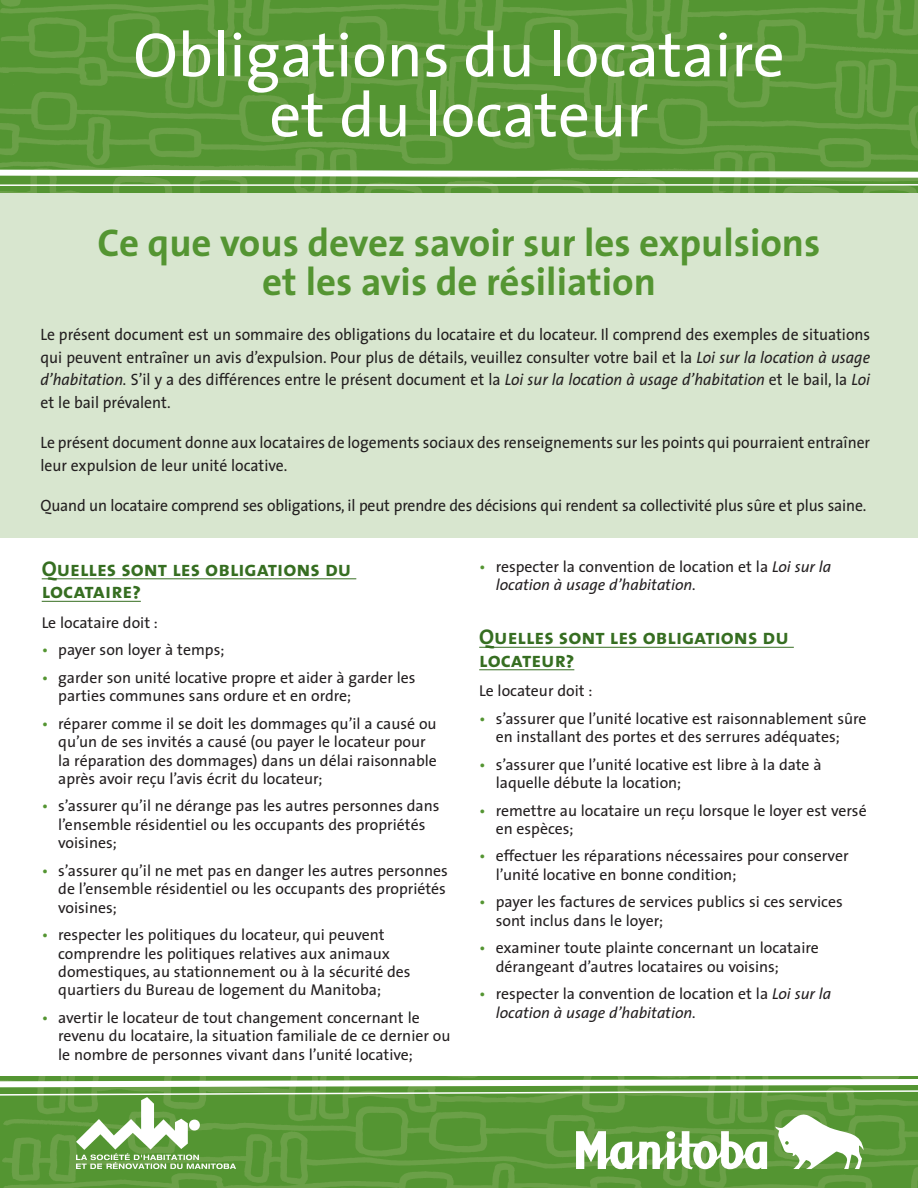
<style>
.page{position:relative;width:918px;height:1188px;background:#fff}
.page>*{position:absolute;margin:0;border:0;box-sizing:border-box;transform-origin:0 0}
.t1{font:63px/60px "The Sans";color:#fff;text-align:center}
.t2{font:700 39px/39px "The Sans";color:#549532;text-align:center}
.t3{font:21.3px/22.5px "The Sans Bold Caps";color:#366e21}
.t4{font:16.5px/22.5px "The Sans";color:#231f20;text-align:justify;scale:.95 1}
.t5{font:15.75px/18.5px "The Sans";color:#231f20}
.s1{font-style:italic}
.s2{color:#549532}
</style>
<div class="page">
<img style="left:1px;top:1100px;width:917px;height:88px">
<img style="left:0;top:0;width:918px;height:194px">
<div style="left:0;top:194px;width:918px;height:344px;background:#d8e6cf"></div>
<svg style="left:576px;top:1131px;width:191px;height:38px"></svg>
<div style="left:667px;top:1131px;width:8px;height:8px;background:#fff;border-radius:50%"></div>
<svg style="left:775px;top:1114px;width:89px;height:55px"></svg>
<hr style="left:42px;top:579px;width:314px;height:1px;background:#366e21">
<hr style="left:42px;top:601px;width:99px;height:1px;background:#366e21">
<hr style="left:479px;top:647px;width:315px;height:1px;background:#366e21">
<hr style="left:479px;top:670px;width:95px;height:1px;background:#366e21">
<img style="left:77px;top:1100px;width:158px;height:69px">
<svg style="left:0;top:165px;width:918px;height:22px"></svg>
<svg style="left:0;top:1076px;width:918px;height:24px"></svg>
<h1 class="t1" style="left:133px;top:23px;width:653px">Obligations du locataire et du locateur</h1>
<h2 class="t2" style="left:98px;top:222px;width:724px">Ce que vous devez savoir sur les expulsions et les avis de résiliation</h2>
<p class="t4" style="left:40px;top:323px;width:875px">Le présent document est un sommaire des obligations du locataire et du locateur. Il comprend des exemples de situations qui peuvent entraîner un avis d’expulsion. Pour plus de détails, veuillez consulter votre bail et la <span class="s1">Loi sur la location à usage d’habitation.</span> S’il y a des différences entre le présent document et la <span class="s1">Loi sur la location à usage d’habitation</span> et le bail, la <span class="s1">Loi </span>et le bail prévalent.</p>
<p class="t4" style="left:40px;top:431px;width:875px">Le présent document donne aux locataires de logements sociaux des renseignements sur les points qui pourraient entraîner leur expulsion de leur unité locative.</p>
<p class="t4" style="left:40px;top:494px;width:871px">Quand un locataire comprend ses obligations, il peut prendre des décisions qui rendent sa collectivité plus sûre et plus saine.</p>
<h3 class="t3" style="left:42px;top:557px;width:311px">Quelles sont les obligations du locataire?</h3>
<p class="t5" style="left:42px;top:613px;width:118px">Le locataire doit :</p>
<p class="t5" style="left:42px;top:640px;width:184px"><span class="s2">•</span> payer son loyer à temps;</p>
<p class="t5" style="left:58px;top:668px;width:359px;text-indent:-16px"><span class="s2">•</span> garder son unité locative propre et aider à garder les parties communes sans ordure et en ordre;</p>
<p class="t5" style="left:58px;top:714px;width:380px;text-indent:-16px"><span class="s2">•</span> réparer comme il se doit les dommages qu’il a causé ou qu’un de ses invités a causé (ou payer le locateur pour la réparation des dommages) dans un délai raisonnable après avoir reçu l’avis écrit du locateur;</p>
<p class="t5" style="left:58px;top:796px;width:383px;text-indent:-16px"><span class="s2">•</span> s’assurer qu’il ne dérange pas les autres personnes dans l’ensemble résidentiel ou les occupants des propriétés voisines;</p>
<p class="t5" style="left:58px;top:861px;width:391px;text-indent:-16px"><span class="s2">•</span> s’assurer qu’il ne met pas en danger les autres personnes de l’ensemble résidentiel ou les occupants des propriétés voisines;</p>
<p class="t5" style="left:58px;top:925px;width:354px;text-indent:-16px"><span class="s2">•</span> respecter les politiques du locateur, qui peuvent comprendre les politiques relatives aux animaux domestiques, au stationnement ou à la sécurité des quartiers du Bureau de logement du Manitoba;</p>
<p class="t5" style="left:58px;top:1008px;width:394px;text-indent:-16px"><span class="s2">•</span> avertir le locateur de tout changement concernant le revenu du locataire, la situation familiale de ce dernier ou le nombre de personnes vivant dans l’unité locative;</p>
<p class="t5" style="left:496px;top:557px;width:337px;text-indent:-16px"><span class="s2">•</span> respecter la convention de location et la <span class="s1">Loi sur la location à usage d’habitation.</span></p>
<h3 class="t3" style="left:479px;top:625px;width:311px">Quelles sont les obligations du locateur?</h3>
<p class="t5" style="left:479px;top:681px;width:115px">Le locateur doit :</p>
<p class="t5" style="left:496px;top:709px;width:372px;text-indent:-16px"><span class="s2">•</span> s’assurer que l’unité locative est raisonnablement sûre en installant des portes et des serrures adéquates;</p>
<p class="t5" style="left:496px;top:755px;width:327px;text-indent:-16px"><span class="s2">•</span> s’assurer que l’unité locative est libre à la date à laquelle débute la location;</p>
<p class="t5" style="left:496px;top:801px;width:372px;text-indent:-16px"><span class="s2">•</span> remettre au locataire un reçu lorsque le loyer est versé en espèces;</p>
<p class="t5" style="left:496px;top:846px;width:354px;text-indent:-16px"><span class="s2">•</span> effectuer les réparations nécessaires pour conserver l’unité locative en bonne condition;</p>
<p class="t5" style="left:496px;top:892px;width:348px;text-indent:-16px"><span class="s2">•</span> payer les factures de services publics si ces services sont inclus dans le loyer;</p>
<p class="t5" style="left:496px;top:938px;width:325px;text-indent:-16px"><span class="s2">•</span> examiner toute plainte concernant un locataire dérangeant d’autres locataires ou voisins;</p>
<p class="t5" style="left:496px;top:984px;width:337px;text-indent:-16px"><span class="s2">•</span> respecter la convention de location et la <span class="s1">Loi sur la location à usage d’habitation.</span></p>
</div>
